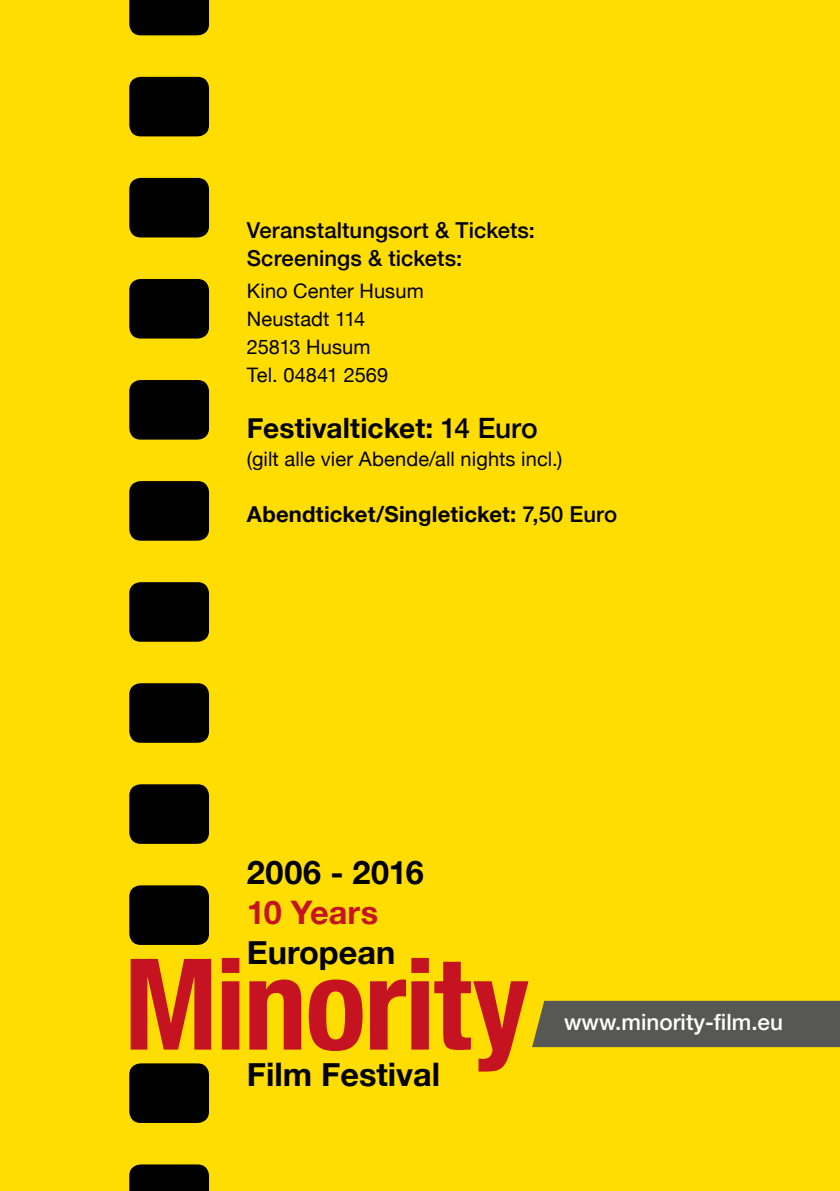
<style>
.page{position:relative;width:840px;height:1191px;background:#fff}
.page>*{position:absolute;margin:0;border:0;box-sizing:border-box;transform-origin:0 0}
.t1{font:700 condensed 127px "Helvetica Neue";letter-spacing:-.015em;color:#c51321}
.t2{font:700 32.4px "Helvetica Neue";color:#000}
.t3{font:700 32.4px "Helvetica Neue";letter-spacing:.02em;color:#000}
.t4{font:700 32.4px "Helvetica Neue";color:#c51321}
.t5{font:700 28px "Helvetica Neue";letter-spacing:.005em;color:#000}
.t6{font:500 22.4px "Helvetica Neue";color:#fff}
.t7{font:500 22px/28px "Helvetica Neue";letter-spacing:.005em;color:#000}
.t8{font:700 22px "Helvetica Neue";letter-spacing:.01em;color:#000}
.t9{font:20px/28px "Helvetica Neue";letter-spacing:.005em;color:#000}
.s1{font-weight:500}
</style>
<div class="page">
<div style="left:0;top:0;width:839px;height:1191px;background:#fd0"></div>
<div style="left:532px;top:1000px;width:307px;height:47px;background:#575756"></div>
<div style="left:129px;top:178px;width:80px;height:59px;background:#000;border-radius:11px"></div>
<div style="left:129px;top:582px;width:80px;height:60px;background:#000;border-radius:11px"></div>
<div style="left:129px;top:0;width:80px;height:35px;background:#000"></div>
<div style="left:129px;top:380px;width:80px;height:59px;background:#000;border-radius:11px"></div>
<div style="left:129px;top:784px;width:80px;height:60px;background:#000;border-radius:11px"></div>
<svg style="left:129px;top:1164px;width:80px;height:27px;background:#0b0900"></svg>
<div style="left:129px;top:279px;width:80px;height:59px;background:#000;border-radius:11px"></div>
<div style="left:129px;top:683px;width:80px;height:60px;background:#000;border-radius:11px"></div>
<div style="left:129px;top:1063px;width:80px;height:60px;background:#000;border-radius:11px"></div>
<div style="left:129px;top:77px;width:80px;height:59px;background:#000;border-radius:11px"></div>
<div style="left:129px;top:481px;width:80px;height:59px;background:#000;border-radius:11px"></div>
<div style="left:129px;top:885px;width:80px;height:60px;background:#000;border-radius:11px"></div>
<p class="t7" style="left:247px;top:215px;width:289px">Veranstaltungsort &amp; Tickets:<br>Screenings &amp; tickets:</p>
<p class="t9" style="left:247px;top:278px;width:178px">Kino Center Husum<br>Neustadt 114<br>25813 Husum<br>Tel. 04841 2569</p>
<h3 class="t5" style="left:247px;top:406px;width:292px">Festivalticket: <span class="s1">14 Euro</span></h3>
<p class="t9" style="left:247px;top:446px;width:317px">(gilt alle vier Abende/all nights incl.)</p>
<p class="t8" style="left:247px;top:497px;width:371px">Abendticket/Singleticket: <span class="s1">7,50 Euro</span></p>
<h2 class="t3" style="left:247px;top:846px;width:178px">2006 - 2016</h2>
<h2 class="t4" style="left:247px;top:887px;width:133px">10 Years</h2>
<h2 class="t2" style="left:247px;top:927px;width:150px">European</h2>
<h1 class="t1" style="left:124px;top:899px;width:406px">Minority</h1>
<h2 class="t2" style="left:247px;top:1048px;width:195px">Film Festival</h2>
<p class="t6" style="left:563px;top:1004px;width:220px">www.minority-film.eu</p>
</div>
